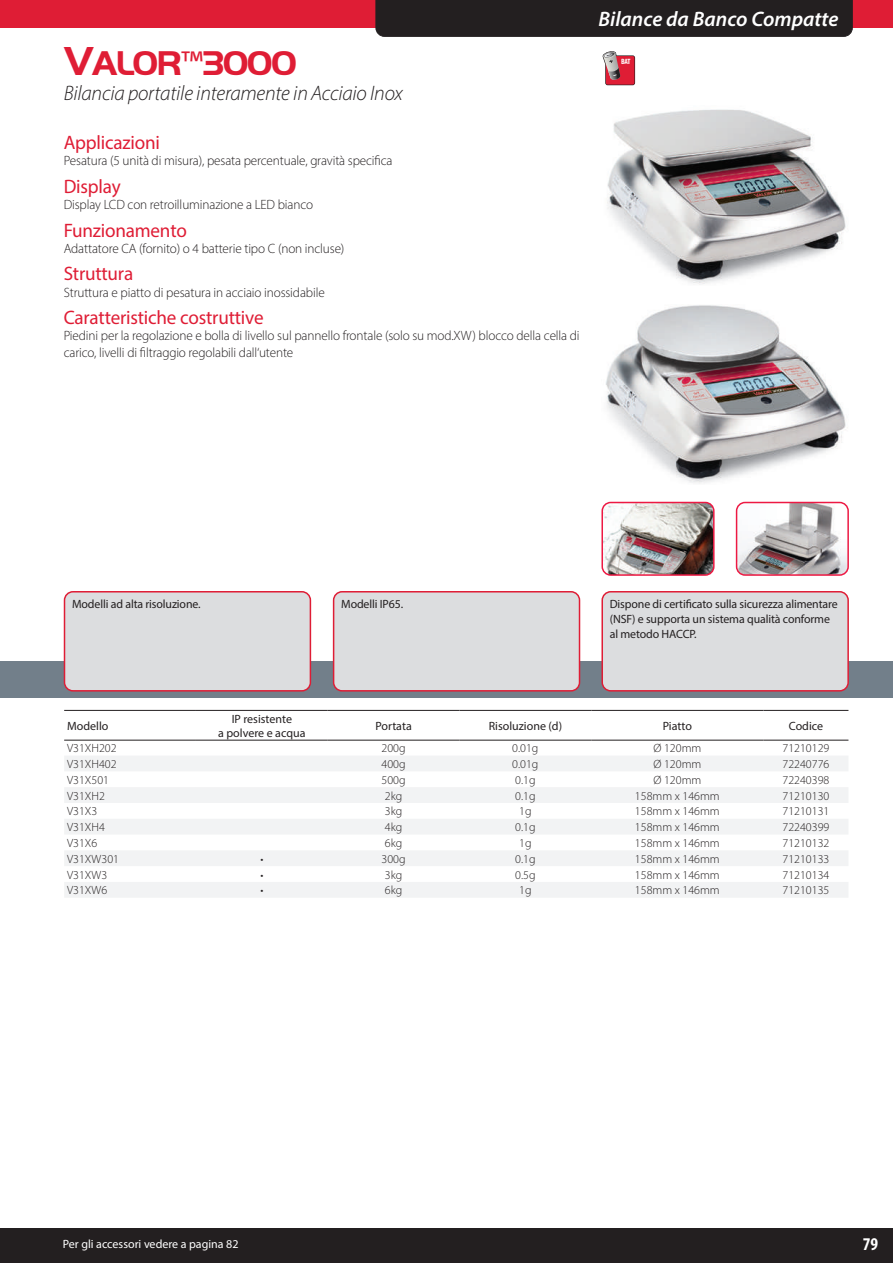
<style>
.page{position:relative;width:893px;height:1263px;background:#fff}
.page>*{position:absolute;margin:0;border:0;box-sizing:border-box;transform-origin:0 0}
.t1{font:700 35.7px "Handel Got D";letter-spacing:-.05em;color:#df1d35}
.t2{font:italic 300 21px "Myriad Pro";letter-spacing:-.01em;color:#231f20}
.t3{font:italic 600 21px "Myriad Pro";color:#fff}
.t4{font:19.5px "Myriad Pro";letter-spacing:-.01em;color:#df1d35}
.t5{font:700 condensed 18px "Myriad Pro";color:#fff}
.t6{font:300 13.5px/16.2px "Myriad Pro";letter-spacing:-.01em;color:#231f20}
.t7{font:300 12px "Myriad Pro";color:#231f20}
.t8{font:12px/15px "Myriad Pro";letter-spacing:-.01em;color:#231f20;text-align:center}
.t9{font:12px "Myriad Pro";color:#fff}
.t10{font:700 condensed 7.65px "Myriad Pro";color:#fff}
.s1{font-size:42px}
.s2{font-family:"Myriad Pro";font-weight:400;font-size:36.45px}
</style>
<div class="page">
<div style="left:852px;top:0;width:41px;height:28px;background:#df1d35"></div>
<div style="left:0;top:0;width:376px;height:28px;background:#df1d35"></div>
<div style="left:375px;top:0;width:478px;height:37px;background:#231f20"></div>
<div style="left:0;top:661px;width:893px;height:36px;background:#727f8a"></div>
<div style="left:0;top:1229px;width:893px;height:34px;background:#231f20"></div>
<img style="left:736px;top:503px;width:112px;height:72px;border-radius:9px">
<div style="left:736px;top:502px;width:113px;height:74px;border:2px solid #ed1943;border-radius:9px"></div>
<img style="left:602px;top:503px;width:112px;height:72px;border-radius:9px">
<div style="left:601px;top:502px;width:113px;height:74px;border:2px solid #ed1943;border-radius:9px"></div>
<img style="left:606px;top:305px;width:240px;height:179px">
<img style="left:607px;top:109px;width:239px;height:176px">
<svg style="left:603px;top:51px;width:32px;height:34px"></svg>
<svg style="left:64px;top:756px;width:784px;height:141px;fill:#f2f3f4"></svg>
<hr style="left:64px;top:710px;width:132px;height:1px;background:#231f20">
<hr style="left:64px;top:740px;width:132px;height:1px;background:#231f20">
<hr style="left:196px;top:710px;width:132px;height:1px;background:#231f20">
<hr style="left:196px;top:740px;width:132px;height:1px;background:#231f20">
<hr style="left:328px;top:710px;width:131px;height:1px;background:#231f20">
<hr style="left:328px;top:740px;width:131px;height:1px;background:#231f20">
<hr style="left:459px;top:710px;width:132px;height:1px;background:#231f20">
<hr style="left:459px;top:740px;width:132px;height:1px;background:#231f20">
<hr style="left:591px;top:710px;width:172px;height:1px;background:#231f20">
<hr style="left:591px;top:740px;width:172px;height:1px;background:#231f20">
<hr style="left:763px;top:710px;width:85px;height:1px;background:#231f20">
<hr style="left:763px;top:740px;width:85px;height:1px;background:#231f20">
<div style="left:334px;top:592px;width:245px;height:99px;background:#dcdddf;border-radius:9px"></div>
<div style="left:333px;top:591px;width:247px;height:101px;border:2px solid #df1d35;border-radius:9px"></div>
<div style="left:602px;top:592px;width:246px;height:99px;background:#dcdddf;border-radius:9px"></div>
<div style="left:601px;top:591px;width:248px;height:101px;border:2px solid #df1d35;border-radius:9px"></div>
<div style="left:64px;top:592px;width:246px;height:99px;background:#dcdddf;border-radius:9px"></div>
<div style="left:64px;top:591px;width:247px;height:101px;border:2px solid #df1d35;border-radius:9px"></div>
<h1 class="t1" style="left:64px;top:51px;width:235px"><span class="s1">V</span>ALOR<span class="s2">™</span>3000</h1>
<h2 class="t2" style="left:64px;top:85px;width:341px">Bilancia portatile interamente in Acciaio Inox</h2>
<h3 class="t4" style="left:64px;top:135px;width:98px">Applicazioni</h3>
<p class="t6" style="left:64px;top:153px;width:330px">Pesatura (5 unità di misura), pesata percentuale, gravità specifica</p>
<h3 class="t4" style="left:64px;top:179px;width:59px">Display</h3>
<p class="t6" style="left:64px;top:197px;width:251px">Display LCD con retroilluminazione a LED bianco</p>
<h3 class="t4" style="left:64px;top:223px;width:125px">Funzionamento</h3>
<p class="t6" style="left:64px;top:241px;width:282px">Adattatore CA (fornito) o 4 batterie tipo C (non incluse)</p>
<h3 class="t4" style="left:64px;top:266px;width:71px">Struttura</h3>
<p class="t6" style="left:64px;top:285px;width:262px">Struttura e piatto di pesatura in acciaio inossidabile</p>
<h3 class="t4" style="left:64px;top:310px;width:201px">Caratteristiche costruttive</h3>
<p class="t6" style="left:64px;top:329px;width:517px">Piedini per la regolazione e bolla di livello sul pannello frontale (solo su mod.XW) blocco della cella di carico, livelli di filtraggio regolabili dall‘utente</p>
<h2 class="t3" style="left:598px;top:6px;width:242px">Bilance da Banco Compatte</h2>
<p class="t10" style="left:621px;top:57px;width:11px">BAT</p>
<p class="t8" style="left:72px;top:598px;width:130px">Modelli ad alta risoluzione.</p>
<p class="t8" style="left:341px;top:598px;width:64px">Modelli IP65.</p>
<p class="t8" style="left:610px;top:598px;width:229px;text-align:left">Dispone di certificato sulla sicurezza alimentare (NSF) e supporta un sistema qualità conforme al metodo HACCP.</p>
<p class="t8" style="left:67px;top:719px;width:43px">Modello</p>
<p class="t8" style="left:218px;top:712px;width:89px;line-height:14.4px">IP resistente<br>a polvere e acqua</p>
<p class="t8" style="left:375px;top:719px;width:38px">Portata</p>
<p class="t8" style="left:489px;top:719px;width:75px">Risoluzione (d)</p>
<p class="t8" style="left:663px;top:719px;width:31px">Piatto</p>
<p class="t8" style="left:789px;top:719px;width:36px">Codice</p>
<p class="t7" style="left:67px;top:744px;width:51px">V31XH202</p>
<p class="t7" style="left:382px;top:744px;width:26px">200g</p>
<p class="t7" style="left:512px;top:744px;width:28px">0.01g</p>
<p class="t7" style="left:653px;top:744px;width:49px">Ø 120mm</p>
<p class="t7" style="left:782px;top:744px;width:48px">71210129</p>
<p class="t7" style="left:67px;top:759px;width:51px">V31XH402</p>
<p class="t7" style="left:382px;top:759px;width:26px">400g</p>
<p class="t7" style="left:512px;top:759px;width:28px">0.01g</p>
<p class="t7" style="left:653px;top:759px;width:49px">Ø 120mm</p>
<p class="t7" style="left:782px;top:759px;width:48px">72240776</p>
<p class="t7" style="left:67px;top:775px;width:43px">V31X501</p>
<p class="t7" style="left:382px;top:775px;width:26px">500g</p>
<p class="t7" style="left:515px;top:775px;width:22px">0.1g</p>
<p class="t7" style="left:653px;top:775px;width:49px">Ø 120mm</p>
<p class="t7" style="left:782px;top:775px;width:48px">72240398</p>
<p class="t7" style="left:67px;top:791px;width:39px">V31XH2</p>
<p class="t7" style="left:385px;top:791px;width:19px">2kg</p>
<p class="t7" style="left:515px;top:791px;width:22px">0.1g</p>
<p class="t7" style="left:635px;top:791px;width:86px">158mm x 146mm</p>
<p class="t7" style="left:782px;top:791px;width:48px">71210130</p>
<p class="t7" style="left:67px;top:807px;width:32px">V31X3</p>
<p class="t7" style="left:385px;top:807px;width:19px">3kg</p>
<p class="t7" style="left:519px;top:807px;width:14px">1g</p>
<p class="t7" style="left:635px;top:807px;width:86px">158mm x 146mm</p>
<p class="t7" style="left:782px;top:807px;width:48px">71210131</p>
<p class="t7" style="left:67px;top:823px;width:39px">V31XH4</p>
<p class="t7" style="left:385px;top:823px;width:19px">4kg</p>
<p class="t7" style="left:515px;top:823px;width:22px">0.1g</p>
<p class="t7" style="left:635px;top:823px;width:86px">158mm x 146mm</p>
<p class="t7" style="left:782px;top:823px;width:48px">72240399</p>
<p class="t7" style="left:67px;top:838px;width:32px">V31X6</p>
<p class="t7" style="left:385px;top:838px;width:19px">6kg</p>
<p class="t7" style="left:519px;top:838px;width:14px">1g</p>
<p class="t7" style="left:635px;top:838px;width:86px">158mm x 146mm</p>
<p class="t7" style="left:782px;top:838px;width:48px">71210132</p>
<p class="t7" style="left:67px;top:854px;width:53px">V31XW301</p>
<p class="t7" style="left:260px;top:854px;width:4px">•</p>
<p class="t7" style="left:382px;top:854px;width:26px">300g</p>
<p class="t7" style="left:515px;top:854px;width:22px">0.1g</p>
<p class="t7" style="left:635px;top:854px;width:86px">158mm x 146mm</p>
<p class="t7" style="left:782px;top:854px;width:48px">71210133</p>
<p class="t7" style="left:67px;top:870px;width:42px">V31XW3</p>
<p class="t7" style="left:260px;top:870px;width:4px">•</p>
<p class="t7" style="left:385px;top:870px;width:19px">3kg</p>
<p class="t7" style="left:515px;top:870px;width:22px">0.5g</p>
<p class="t7" style="left:635px;top:870px;width:86px">158mm x 146mm</p>
<p class="t7" style="left:782px;top:870px;width:48px">71210134</p>
<p class="t7" style="left:67px;top:886px;width:42px">V31XW6</p>
<p class="t7" style="left:260px;top:886px;width:4px">•</p>
<p class="t7" style="left:385px;top:886px;width:19px">6kg</p>
<p class="t7" style="left:519px;top:886px;width:14px">1g</p>
<p class="t7" style="left:635px;top:886px;width:86px">158mm x 146mm</p>
<p class="t7" style="left:782px;top:886px;width:48px">71210135</p>
<p class="t9" style="left:63px;top:1239px;width:177px">Per gli accessori vedere a pagina 82</p>
<h3 class="t5" style="left:863px;top:1233px;width:17px">79</h3>
</div>
